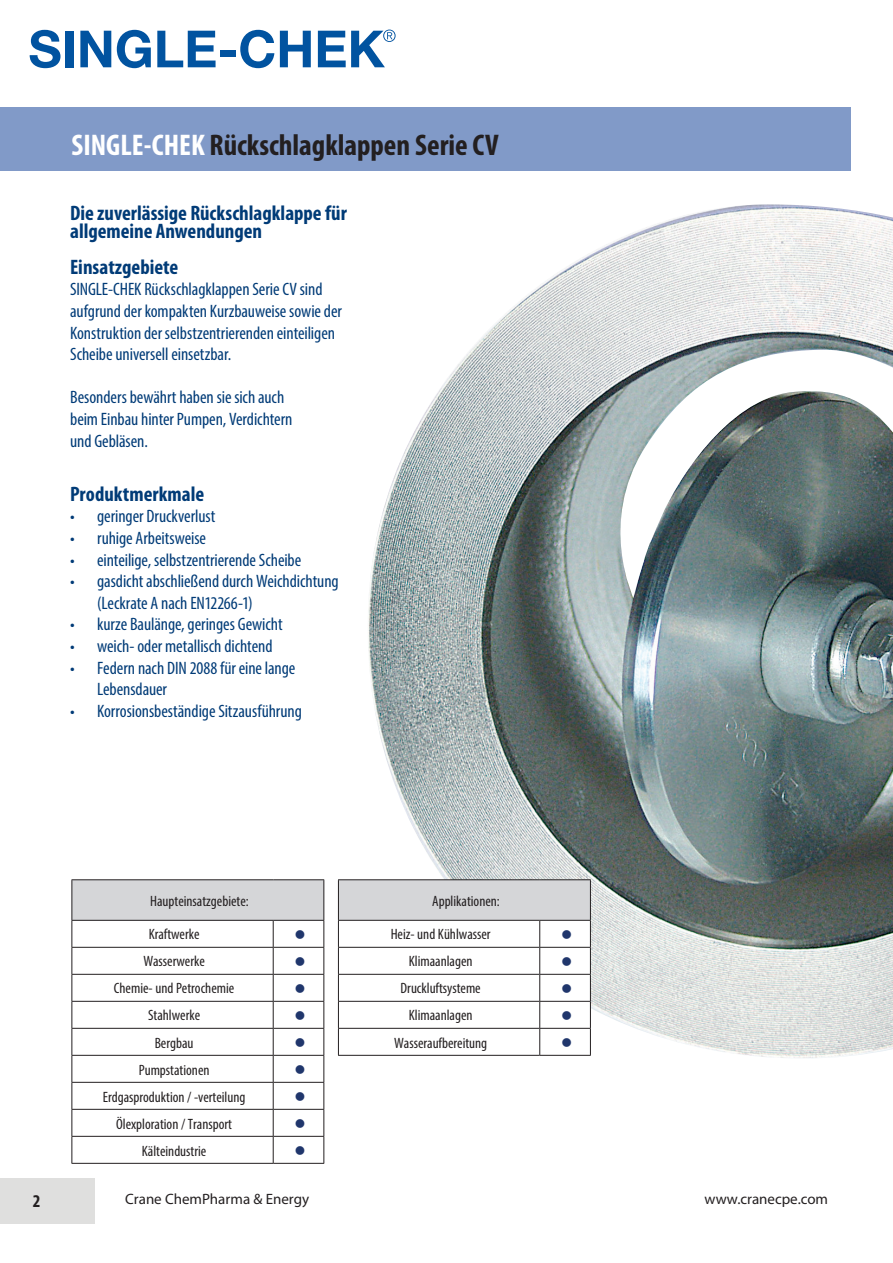
<style>
.page{position:relative;width:893px;height:1263px;background:#fff}
.page>*{position:absolute;margin:0;border:0;box-sizing:border-box;transform-origin:0 0}
.t1{font:700 condensed 30px "Myriad Pro";color:#231f20}
.t2{font:700 condensed 21px/18px "Myriad Pro";color:#013b77}
.t3{font:condensed 18px/21.6px "Myriad Pro";letter-spacing:-.005em;color:#013b77}
.t4{font:700 condensed 18px "Myriad Pro";color:#231f20}
.t5{font:condensed 15px "Myriad Pro";color:#231f20}
.t6{font:15px "Myriad Pro";color:#231f20}
.t7{font:15px "Wingdings";color:#20366c}
.s1{color:#fff}
</style>
<div class="page">
<div style="left:0;top:107px;width:850px;height:64px;background:#819ac8"></div>
<div style="left:0;top:1178px;width:94px;height:45px;background:#dfdfde"></div>
<img style="left:368px;top:204px;width:525px;height:854px">
<div style="left:72px;top:880px;width:252px;height:40px;background:#d5d6d8"></div>
<hr style="left:71px;top:879px;width:202px;height:1px;background:#231f20">
<hr style="left:71px;top:880px;width:1px;height:40px;background:#231f20">
<hr style="left:273px;top:879px;width:51px;height:1px;background:#231f20">
<hr style="left:323px;top:880px;width:1px;height:40px;background:#231f20">
<hr style="left:71px;top:920px;width:202px;height:1px;background:#231f20">
<hr style="left:273px;top:920px;width:51px;height:1px;background:#231f20">
<hr style="left:71px;top:947px;width:202px;height:1px;background:#231f20">
<hr style="left:273px;top:947px;width:51px;height:1px;background:#231f20">
<hr style="left:71px;top:974px;width:202px;height:1px;background:#231f20">
<hr style="left:273px;top:974px;width:51px;height:1px;background:#231f20">
<hr style="left:71px;top:1001px;width:202px;height:1px;background:#231f20">
<hr style="left:273px;top:1001px;width:51px;height:1px;background:#231f20">
<hr style="left:71px;top:1028px;width:202px;height:1px;background:#231f20">
<hr style="left:273px;top:1028px;width:51px;height:1px;background:#231f20">
<hr style="left:71px;top:1055px;width:202px;height:1px;background:#231f20">
<hr style="left:273px;top:1055px;width:51px;height:1px;background:#231f20">
<hr style="left:71px;top:1082px;width:202px;height:1px;background:#231f20">
<hr style="left:273px;top:1082px;width:51px;height:1px;background:#231f20">
<hr style="left:71px;top:1109px;width:202px;height:1px;background:#231f20">
<hr style="left:273px;top:1109px;width:51px;height:1px;background:#231f20">
<hr style="left:71px;top:1136px;width:202px;height:1px;background:#231f20">
<svg style="left:71px;top:921px;width:1px;height:242px"></svg>
<hr style="left:273px;top:1136px;width:51px;height:1px;background:#231f20">
<svg style="left:273px;top:921px;width:1px;height:242px"></svg>
<svg style="left:323px;top:921px;width:1px;height:242px"></svg>
<hr style="left:71px;top:1163px;width:202px;height:1px;background:#231f20">
<hr style="left:273px;top:1163px;width:51px;height:1px;background:#231f20">
<div style="left:338px;top:880px;width:252px;height:40px;background:#d5d6d8"></div>
<hr style="left:338px;top:879px;width:202px;height:1px;background:#231f20">
<hr style="left:338px;top:880px;width:1px;height:40px;background:#231f20">
<hr style="left:540px;top:879px;width:51px;height:1px;background:#231f20">
<hr style="left:590px;top:880px;width:1px;height:40px;background:#231f20">
<svg style="left:338px;top:920px;width:253px;height:135px"></svg>
<hr style="left:338px;top:1055px;width:202px;height:1px;background:#231f20">
<hr style="left:540px;top:1055px;width:51px;height:1px;background:#231f20">
<svg style="left:30px;top:30px;width:30px;height:38px"></svg>
<div style="left:65px;top:31px;width:8px;height:36px;background:#0153a0"></div>
<svg style="left:80px;top:31px;width:31px;height:36px"></svg>
<svg style="left:117px;top:30px;width:34px;height:38px"></svg>
<svg style="left:157px;top:31px;width:59px;height:36px"></svg>
<div style="left:220px;top:50px;width:16px;height:6px;background:#0153a0"></div>
<svg style="left:240px;top:30px;width:34px;height:38px"></svg>
<svg style="left:280px;top:31px;width:31px;height:36px"></svg>
<svg style="left:318px;top:30px;width:77px;height:37px"></svg>
<h1 class="t1" style="left:72px;top:128px;width:429px"><span class="s1">SINGLE-CHEK</span> Rückschlagklappen Serie CV</h1>
<p class="t2" style="left:70px;top:204px;width:278px">Die zuverlässige Rückschlagklappe für allgemeine Anwendungen</p>
<p class="t2" style="left:70px;top:258px;width:110px">Einsatzgebiete</p>
<p class="t3" style="left:70px;top:278px;width:273px">SINGLE-CHEK Rückschlagklappen Serie CV sind aufgrund der kompakten Kurzbauweise sowie der Konstruktion der selbstzentrierenden einteiligen Scheibe universell einsetzbar.</p>
<p class="t3" style="left:70px;top:386px;width:224px">Besonders bewährt haben sie sich auch beim Einbau hinter Pumpen, Verdichtern und Gebläsen.</p>
<p class="t2" style="left:70px;top:485px;width:136px">Produktmerkmale</p>
<p class="t3" style="left:70px;top:505px;width:147px">• geringer Druckverlust</p>
<p class="t3" style="left:70px;top:527px;width:138px">• ruhige Arbeitsweise</p>
<p class="t3" style="left:70px;top:548px;width:233px">• einteilige, selbstzentrierende Scheibe</p>
<p class="t3" style="left:97px;top:570px;width:243px;text-indent:-27px">• gasdicht abschließend durch Weichdichtung (Leckrate A nach EN12266-1)</p>
<p class="t3" style="left:70px;top:613px;width:214px">• kurze Baulänge, geringes Gewicht</p>
<p class="t3" style="left:70px;top:635px;width:204px">• weich- oder metallisch dichtend</p>
<p class="t3" style="left:97px;top:656px;width:200px;text-indent:-27px">• Federn nach DIN 2088 für eine lange<br>Lebensdauer</p>
<p class="t3" style="left:70px;top:700px;width:233px">• Korrosionsbeständige Sitzausführung</p>
<p class="t5" style="left:150px;top:892px;width:100px">Haupteinsatzgebiete:</p>
<p class="t5" style="left:149px;top:925px;width:52px">Kraftwerke</p>
<p class="t7" style="left:294px;top:926px;width:13px">●</p>
<p class="t5" style="left:143px;top:952px;width:63px">Wasserwerke</p>
<p class="t7" style="left:294px;top:953px;width:13px">●</p>
<p class="t5" style="left:114px;top:979px;width:122px">Chemie- und Petrochemie</p>
<p class="t7" style="left:294px;top:980px;width:13px">●</p>
<p class="t5" style="left:148px;top:1006px;width:54px">Stahlwerke</p>
<p class="t7" style="left:294px;top:1007px;width:13px">●</p>
<p class="t5" style="left:155px;top:1033px;width:40px">Bergbau</p>
<p class="t7" style="left:294px;top:1034px;width:13px">●</p>
<p class="t5" style="left:139px;top:1060px;width:72px">Pumpstationen</p>
<p class="t7" style="left:294px;top:1061px;width:13px">●</p>
<p class="t5" style="left:103px;top:1087px;width:144px">Erdgasproduktion / -verteilung</p>
<p class="t7" style="left:294px;top:1088px;width:13px">●</p>
<p class="t5" style="left:116px;top:1114px;width:117px">Ölexploration / Transport</p>
<p class="t7" style="left:294px;top:1115px;width:13px">●</p>
<p class="t5" style="left:142px;top:1141px;width:66px">Kälteindustrie</p>
<p class="t7" style="left:294px;top:1142px;width:13px">●</p>
<p class="t5" style="left:432px;top:892px;width:69px">Applikationen:</p>
<p class="t5" style="left:391px;top:925px;width:102px">Heiz- und Kühlwasser</p>
<p class="t7" style="left:561px;top:926px;width:13px">●</p>
<p class="t5" style="left:409px;top:952px;width:65px">Klimaanlagen</p>
<p class="t7" style="left:561px;top:953px;width:13px">●</p>
<p class="t5" style="left:401px;top:979px;width:82px">Druckluftsysteme</p>
<p class="t7" style="left:561px;top:980px;width:13px">●</p>
<p class="t5" style="left:409px;top:1006px;width:65px">Klimaanlagen</p>
<p class="t7" style="left:561px;top:1007px;width:13px">●</p>
<p class="t5" style="left:394px;top:1033px;width:95px">Wasseraufbereitung</p>
<p class="t7" style="left:561px;top:1034px;width:13px">●</p>
<p class="t4" style="left:33px;top:1191px;width:9px">2</p>
<p class="t6" style="left:125px;top:1190px;width:185px">Crane ChemPharma &amp; Energy</p>
<p class="t6" style="left:704px;top:1190px;width:125px">www.cranecpe.com</p>
</div>
